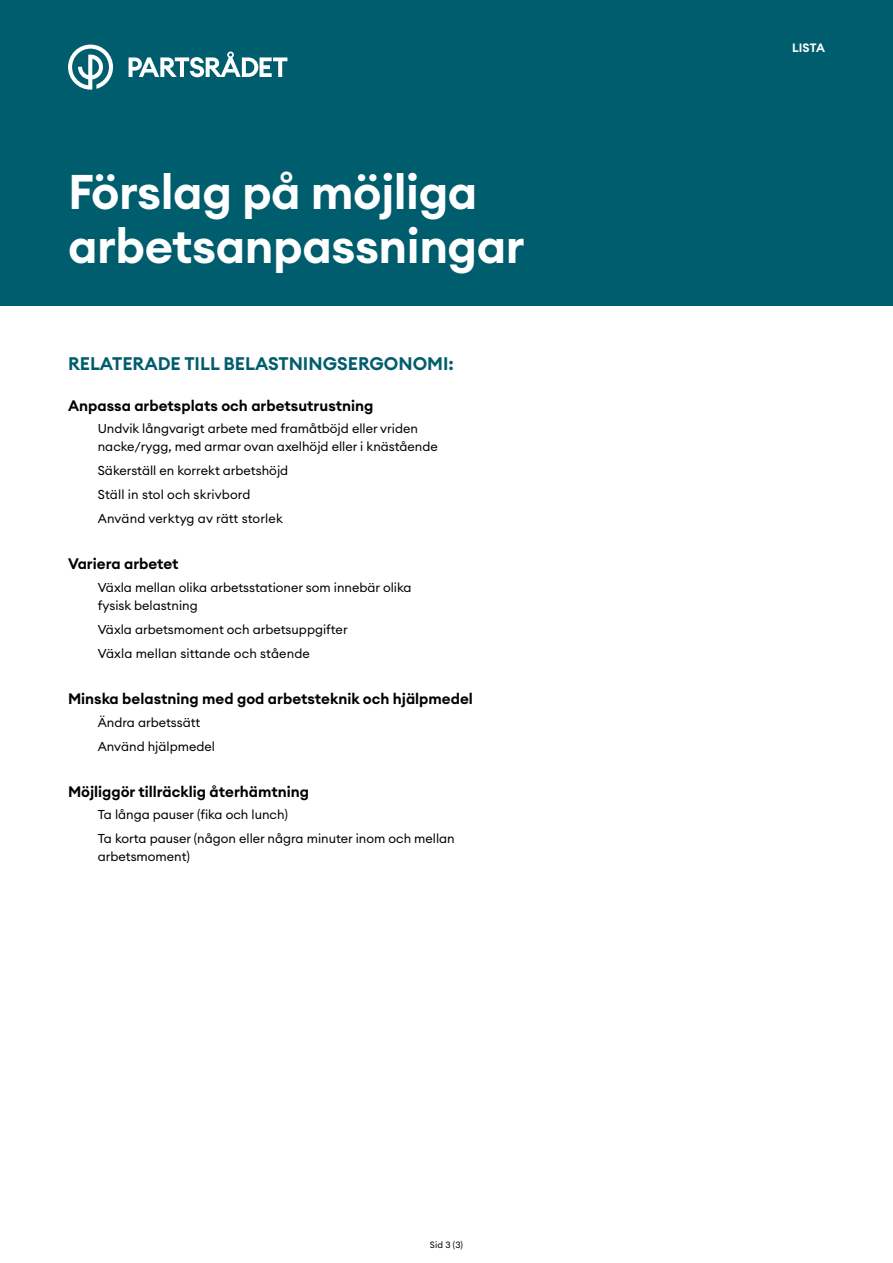
<style>
.page{position:relative;width:893px;height:1263px;background:#fff}
.page>*{position:absolute;margin:0;border:0;box-sizing:border-box;transform-origin:0 0}
.Rubrik_1_sv{font:600 48px/54px "Euclid Circular A";letter-spacing:-.01em;color:#fff}
.Mellanrubrik_1_H2{font:600 18px "Euclid Circular A";color:#005d6e}
.Bröd_ej_indrag_P{font:600 15px "Euclid Circular A";color:#000}
.Bröd_ej_indrag_P-2{font:12.75px/18px "Euclid Circular A";color:#000}
.Bröd_höger{font:600 12px "Euclid Circular A";letter-spacing:.005em;color:#fff}
.t1{font:9px "Euclid Circular A";color:#000}
</style>
<div class="page">
<div style="left:0;top:0;width:893px;height:305px;background:#005d6e"></div>
<svg style="left:68px;top:45px;width:45px;height:45px"></svg>
<svg style="left:129px;top:52px;width:158px;height:25px"></svg>
<h1 class="Rubrik_1_sv" style="left:68px;top:165px;width:458px">Förslag på möjliga arbetsanpassningar</h1>
<h1 class="Mellanrubrik_1_H2" style="left:68px;top:352px;width:387px">RELATERADE TILL BELASTNINGSERGONOMI:</h1>
<p class="Bröd_ej_indrag_P" style="left:68px;top:396px;width:307px">Anpassa arbetsplats och arbetsutrustning</p>
<p class="Bröd_ej_indrag_P-2" style="left:98px;top:420px;width:342px">Undvik långvarigt arbete med framåtböjd eller vriden nacke/rygg, med armar ovan axelhöjd eller i knästående</p>
<p class="Bröd_ej_indrag_P-2" style="left:98px;top:462px;width:192px">Säkerställ en korrekt arbetshöjd</p>
<p class="Bröd_ej_indrag_P-2" style="left:98px;top:486px;width:154px">Ställ in stol och skrivbord</p>
<p class="Bröd_ej_indrag_P-2" style="left:98px;top:510px;width:187px">Använd verktyg av rätt storlek</p>
<p class="Bröd_ej_indrag_P" style="left:68px;top:554px;width:112px">Variera arbetet</p>
<p class="Bröd_ej_indrag_P-2" style="left:98px;top:578px;width:315px">Växla mellan olika arbetsstationer som innebär olika fysisk belastning</p>
<p class="Bröd_ej_indrag_P-2" style="left:98px;top:620px;width:251px">Växla arbetsmoment och arbetsuppgifter</p>
<p class="Bröd_ej_indrag_P-2" style="left:98px;top:644px;width:214px">Växla mellan sittande och stående</p>
<p class="Bröd_ej_indrag_P" style="left:68px;top:689px;width:406px">Minska belastning med god arbetsteknik och hjälpmedel</p>
<p class="Bröd_ej_indrag_P-2" style="left:98px;top:713px;width:104px">Ändra arbetssätt</p>
<p class="Bröd_ej_indrag_P-2" style="left:98px;top:737px;width:119px">Använd hjälpmedel</p>
<p class="Bröd_ej_indrag_P" style="left:68px;top:782px;width:243px">Möjliggör tillräcklig återhämtning</p>
<p class="Bröd_ej_indrag_P-2" style="left:98px;top:805px;width:192px">Ta långa pauser (fika och lunch)</p>
<p class="Bröd_ej_indrag_P-2" style="left:98px;top:829px;width:358px">Ta korta pauser (någon eller några minuter inom och mellan</p>
<p class="Bröd_ej_indrag_P-2" style="left:98px;top:847px;width:94px">arbetsmoment)</p>
<p class="t1" style="left:430px;top:1239px;width:35px">Sid 3 (3)</p>
<p class="Bröd_höger" style="left:792px;top:40px;width:34px">LISTA</p>
</div>
